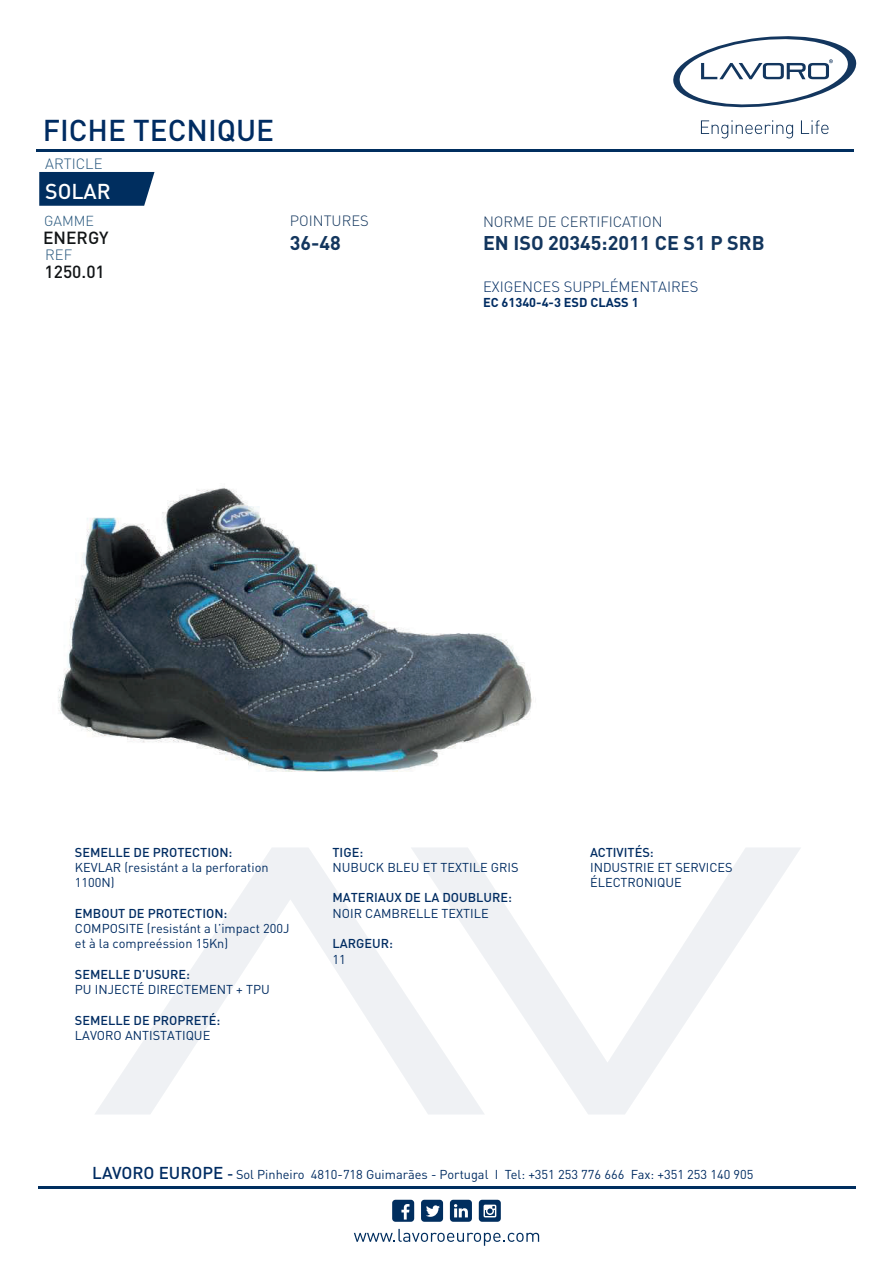
<style>
.page{position:relative;width:893px;height:1263px;background:#fff}
.page>*{position:absolute;margin:0;border:0;box-sizing:border-box;transform-origin:0 0}
.t1{font:500 29.7px "DIN Pro";color:#002c62}
.t2{font:500 21.3px "DIN Pro";color:#fff}
.t3{font:700 19.65px "DIN Pro";color:#13365e}
.t4{font:500 17.4px "DIN Pro";color:#111416}
.t5{font:300 14.7px "DIN Pro";color:#13365e}
.t6{font:300 14.7px "DIN Pro";color:#002c62}
.t7{font:300 14.7px "DIN Pro";color:#25557c}
.t8{font:300 14.4px "DIN Pro";color:#25557c}
.t9{font:12.75px/15.3px "DIN Pro";color:#002c62}
.t10{font:500 12.75px "DIN Pro";color:#002c62}
.t11{font:700 12.75px "DIN Pro";color:#002c62}
.s1{font-weight:500;font-size:16.95px}
.s2{font-weight:500;font-size:14.85px}
</style>
<div class="page">
<svg style="left:39px;top:172px;width:115px;height:34px"></svg>
<svg style="left:673px;top:36px;width:184px;height:72px"></svg>
<svg style="left:701px;top:120px;width:92px;height:18px"></svg>
<svg style="left:801px;top:120px;width:27px;height:14px"></svg>
<svg style="left:95px;top:848px;width:316px;height:266px"></svg>
<svg style="left:411px;top:848px;width:390px;height:266px"></svg>
<hr style="left:38px;top:1186px;width:817px;height:3px;background:#002e5f">
<hr style="left:36px;top:149px;width:817px;height:3px;background:#002e5f">
<svg style="left:354px;top:1229px;width:185px;height:17px"></svg>
<svg style="left:392px;top:1200px;width:22px;height:22px"></svg>
<svg style="left:421px;top:1200px;width:22px;height:22px"></svg>
<svg style="left:479px;top:1200px;width:22px;height:22px"></svg>
<svg style="left:450px;top:1200px;width:22px;height:22px"></svg>
<img style="left:58px;top:487px;width:474px;height:285px">
<h1 class="t1" style="left:43px;top:110px;width:233px">FICHE TECNIQUE</h1>
<p class="t7" style="left:45px;top:154px;width:59px">ARTICLE</p>
<h2 class="t2" style="left:45px;top:177px;width:67px">SOLAR</h2>
<p class="t5" style="left:290px;top:211px;width:81px">POINTURES</p>
<h3 class="t3" style="left:290px;top:229px;width:53px">36-48</h3>
<p class="t8" style="left:44px;top:211px;width:51px">GAMME</p>
<p class="t5" style="left:483px;top:212px;width:181px">NORME DE CERTIFICATION</p>
<h3 class="t3" style="left:483px;top:230px;width:283px">EN ISO 20345:2011 CE S1 P SRB</h3>
<p class="t6" style="left:483px;top:276px;width:217px">EXIGENCES SUPPLÉMENTAIRES</p>
<p class="t11" style="left:483px;top:294px;width:157px">EC 61340-4-3 ESD CLASS 1</p>
<h3 class="t4" style="left:43px;top:226px;width:67px">ENERGY</h3>
<p class="t7" style="left:45px;top:245px;width:29px">REF</p>
<h3 class="t4" style="left:45px;top:260px;width:62px">1250.01</h3>
<p class="t10" style="left:75px;top:843px;width:159px">SEMELLE DE PROTECTION:</p>
<p class="t9" style="left:75px;top:859px;width:195px">KEVLAR (resistánt a la perforation<br>1100N)</p>
<p class="t10" style="left:75px;top:904px;width:154px">EMBOUT DE PROTECTION:</p>
<p class="t9" style="left:75px;top:920px;width:216px">COMPOSITE (resistánt a l’impact 200J et à la compreéssion 15Kn)</p>
<p class="t10" style="left:75px;top:966px;width:117px">SEMELLE D’USURE:</p>
<p class="t9" style="left:75px;top:981px;width:196px">PU INJECTÉ DIRECTEMENT + TPU</p>
<p class="t10" style="left:75px;top:1012px;width:147px">SEMELLE DE PROPRETÉ:</p>
<p class="t9" style="left:75px;top:1027px;width:137px">LAVORO ANTISTATIQUE</p>
<p class="t10" style="left:332px;top:843px;width:32px">TIGE:</p>
<p class="t9" style="left:332px;top:859px;width:188px">NUBUCK BLEU ET TEXTILE GRIS</p>
<p class="t10" style="left:332px;top:889px;width:181px">MATERIAUX DE LA DOUBLURE:</p>
<p class="t9" style="left:332px;top:905px;width:158px">NOIR CAMBRELLE TEXTILE</p>
<p class="t10" style="left:332px;top:935px;width:62px">LARGEUR:</p>
<p class="t9" style="left:332px;top:951px;width:15px">11</p>
<p class="t10" style="left:590px;top:843px;width:65px">ACTIVITÉS:</p>
<p class="t9" style="left:590px;top:859px;width:144px">INDUSTRIE ET SERVICES<br>ÉLECTRONIQUE</p>
<p class="t9" style="left:92px;top:1166px;width:663px"><span class="s1">LAVORO EUROPE</span> <span class="s2">-</span> Sol Pinheiro 4810-718 Guimarães - Portugal I Tel: +351 253 776 666 Fax: +351 253 140 905</p>
</div>
